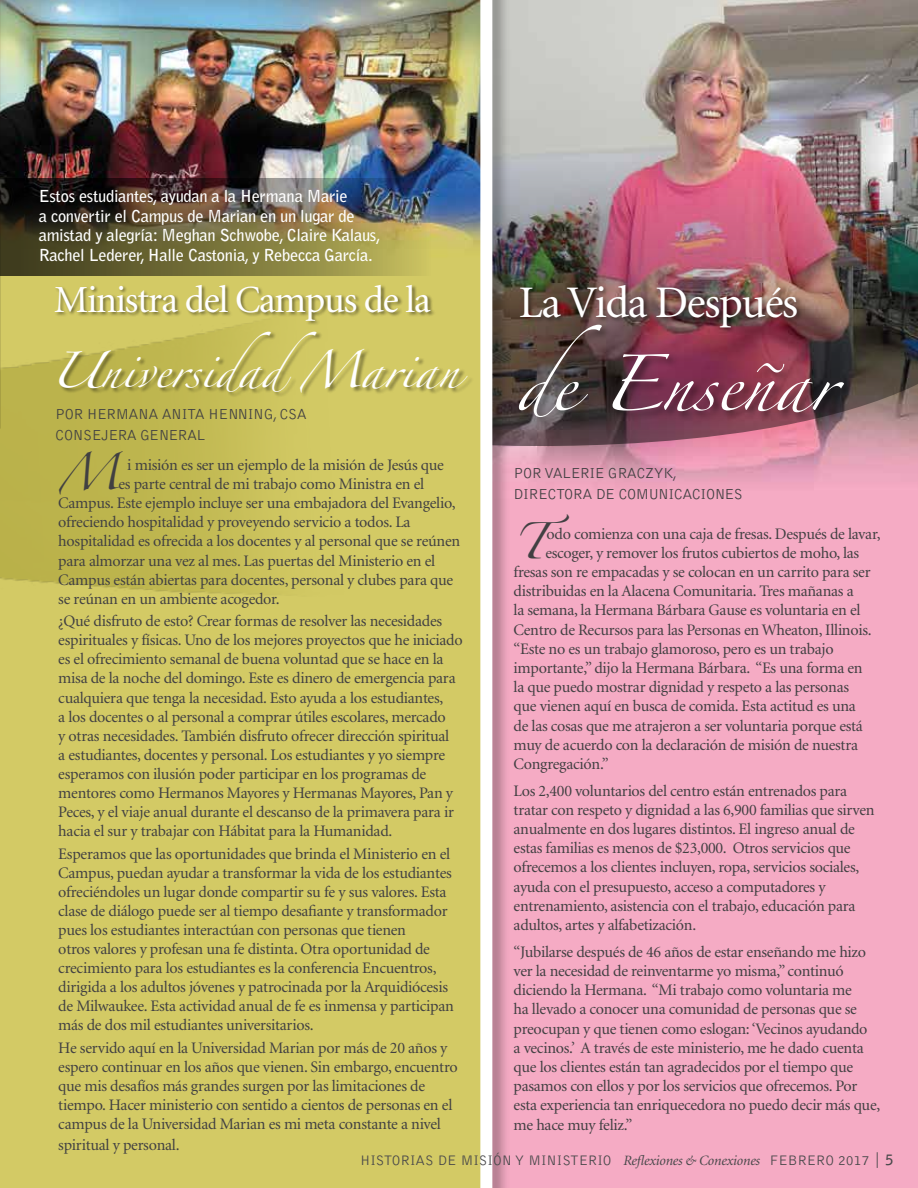
<style>
.page{position:relative;width:918px;height:1188px;background:#fff}
.page>*{position:absolute;margin:0;border:0;box-sizing:border-box;transform-origin:0 0}
.t1{font:50.25px "Zapfino";color:#fff}
.t2{font:45.15px "Minion";letter-spacing:-.03em;color:#fff}
.t3{font:38.4px "Minion";letter-spacing:-.03em;color:#fff}
.t4{font:32.7px "Zapfino";color:#fff}
.t5{font:32.55px "Zapfino";color:#414042}
.t6{font:32.4px "Zapfino";color:#414042}
.t7{font:700 16.5px/19.5px "Bell Gothic";letter-spacing:-.02em;color:#fff}
.t8{font:16.05px/19px "Minion";letter-spacing:-.02em;color:#414042}
.t9{font:300 15px/21px "Bell Gothic";letter-spacing:-.03em;color:#414042}
.t10{font:300 14.25px "Bell Gothic";color:#48484a}
.s1{font-family:"Minion";font-weight:400;font-style:italic}
.s2{font-family:"Helvetica";font-size:15.6px}
.s3{font-weight:700}
</style>
<div class="page">
<img style="left:510px;top:0;width:408px;height:1188px">
<img style="left:510px;top:159px;width:408px;height:289px">
<div style="left:517px;top:323px;width:338px;height:105px;background:#000;opacity:.5"></div>
<div style="left:519px;top:283px;width:285px;height:50px;background:#000;opacity:.45"></div>
<img style="left:0;top:0;width:479px;height:1188px">
<img style="left:0;top:193px;width:460px;height:438px">
<div style="left:54px;top:285px;width:382px;height:41px;background:#000;opacity:.45"></div>
<div style="left:59px;top:331px;width:415px;height:68px;background:#000;opacity:.4"></div>
<img style="left:0;top:178px;width:432px;height:97px">
<div style="left:479px;top:0;width:31px;height:1188px;background:#000;opacity:.3"></div>
<div style="left:480px;top:0;width:12px;height:1188px;background:#fff"></div>
<p class="t7" style="left:39px;top:186px;width:343px">Estos estudiantes, ayudan a la Hermana Marie<br>a convertir el Campus de Marian en un lugar de amistad y alegría: Meghan Schwobe, Claire Kalaus, Rachel Lederer, Halle Castonia, y Rebecca García.</p>
<h3 class="t3" style="left:54px;top:281px;width:378px">Ministra del Campus de la</h3>
<h3 class="t4" style="left:50px;top:357px;width:411px">UniversidadMarian</h3>
<p class="t9" style="left:55px;top:404px;width:253px">POR HERMANA ANITA HENNING, CSA<br>CONSEJERA GENERAL</p>
<h2 class="t2" style="left:519px;top:280px;width:281px">La Vida Después</h2>
<h1 class="t1" style="left:516px;top:363px;width:320px">de Enseñar</h1>
<h3 class="t6" style="left:58px;top:459px;width:62px">M</h3>
<p class="t8" style="left:127px;top:456px;width:318px">i misión es ser un ejemplo de la misión de Jesús que</p>
<p class="t9" style="left:514px;top:463px;width:231px">POR VALERIE GRACZYK,<br>DIRECTORA DE COMUNICACIONES</p>
<p class="t8" style="left:118px;top:475px;width:307px">es parte central de mi trabajo como Ministra en el</p>
<p class="t8" style="left:58px;top:494px;width:399px">Campus. Este ejemplo incluye ser una embajadora del Evangelio,</p>
<p class="t8" style="left:58px;top:513px;width:354px">ofreciendo hospitalidad y proveyendo servicio a todos. La</p>
<p class="t8" style="left:58px;top:532px;width:403px">hospitalidad es ofrecida a los docentes y al personal que se reúnen</p>
<p class="t8" style="left:58px;top:551px;width:379px">para almorzar una vez al mes. Las puertas del Ministerio en el</p>
<p class="t8" style="left:58px;top:571px;width:396px">Campus están abiertas para docentes, personal y clubes para que</p>
<p class="t8" style="left:58px;top:590px;width:223px">se reúnan en un ambiente acogedor.</p>
<p class="t8" style="left:58px;top:612px;width:406px">¿Qué disfruto de esto? Crear formas de resolver las necesidades espirituales y físicas. Uno de los mejores proyectos que he iniciado es el ofrecimiento semanal de buena voluntad que se hace en la misa de la noche del domingo. Este es dinero de emergencia para cualquiera que tenga la necesidad. Esto ayuda a los estudiantes,<br>a los docentes o al personal a comprar útiles escolares, mercado<br>y otras necesidades. También disfruto ofrecer dirección spiritual<br>a estudiantes, docentes y personal. Los estudiantes y yo siempre esperamos con ilusión poder participar en los programas de mentores como Hermanos Mayores y Hermanas Mayores, Pan y Peces, y el viaje anual durante el descanso de la primavera para ir hacia el sur y trabajar con Hábitat para la Humanidad.</p>
<p class="t8" style="left:58px;top:845px;width:397px">Esperamos que las oportunidades que brinda el Ministerio en el Campus, puedan ayudar a transformar la vida de los estudiantes ofreciéndoles un lugar donde compartir su fe y sus valores. Esta clase de diálogo puede ser al tiempo desafiante y transformador pues los estudiantes interactúan con personas que tienen<br>otros valores y profesan una fe distinta. Otra oportunidad de crecimiento para los estudiantes es la conferencia Encuentros, dirigida a los adultos jóvenes y patrocinada por la Arquidiócesis de Milwaukee. Esta actividad anual de fe es inmensa y participan más de dos mil estudiantes universitarios.</p>
<p class="t8" style="left:58px;top:1039px;width:401px">He servido aquí en la Universidad Marian por más de 20 años y espero continuar en los años que vienen. Sin embargo, encuentro que mis desafíos más grandes surgen por las limitaciones de tiempo. Hacer ministerio con sentido a cientos de personas en el campus de la Universidad Marian es mi meta constante a nivel</p>
<p class="t8" style="left:58px;top:1136px;width:123px">spiritual y personal.</p>
<h3 class="t5" style="left:514px;top:527px;width:57px">T</h3>
<p class="t8" style="left:547px;top:525px;width:335px">odo comienza con una caja de fresas. Después de lavar,</p>
<p class="t8" style="left:545px;top:544px;width:315px">escoger, y remover los frutos cubiertos de moho, las</p>
<p class="t8" style="left:514px;top:563px;width:358px">fresas son re empacadas y se colocan en un carrito para ser</p>
<p class="t8" style="left:514px;top:582px;width:342px">distribuidas en la Alacena Comunitaria. Tres mañanas a</p>
<p class="t8" style="left:514px;top:601px;width:349px">la semana, la Hermana Bárbara Gause es voluntaria en el</p>
<p class="t8" style="left:514px;top:620px;width:360px">Centro de Recursos para las Personas en Wheaton, Illinois.</p>
<p class="t8" style="left:514px;top:640px;width:322px">“Este no es un trabajo glamoroso, pero es un trabajo</p>
<p class="t8" style="left:514px;top:659px;width:351px">importante,” dijo la Hermana Bárbara. “Es una forma en</p>
<p class="t8" style="left:514px;top:678px;width:337px">la que puedo mostrar dignidad y respeto a las personas</p>
<p class="t8" style="left:514px;top:697px;width:344px">que vienen aquí en busca de comida. Esta actitud es una</p>
<p class="t8" style="left:514px;top:716px;width:351px">de las cosas que me atrajeron a ser voluntaria porque está</p>
<p class="t8" style="left:514px;top:736px;width:346px">muy de acuerdo con la declaración de misión de nuestra</p>
<p class="t8" style="left:514px;top:755px;width:97px">Congregación.”</p>
<p class="t8" style="left:514px;top:782px;width:362px">Los 2,400 voluntarios del centro están entrenados para tratar con respeto y dignidad a las 6,900 familias que sirven anualmente en dos lugares distintos. El ingreso anual de estas familias es menos de $23,000. Otros servicios que ofrecemos a los clientes incluyen, ropa, servicios sociales, ayuda con el presupuesto, acceso a computadores y entrenamiento, asistencia con el trabajo, educación para adultos, artes y alfabetización.</p>
<p class="t8" style="left:514px;top:943px;width:368px">“Jubilarse después de 46 años de estar enseñando me hizo ver la necesidad de reinventarme yo misma,” continuó diciendo la Hermana. “Mi trabajo como voluntaria me<br>ha llevado a conocer una comunidad de personas que se preocupan y que tienen como eslogan: ‘Vecinos ayudando<br>a vecinos.’ A través de este ministerio, me he dado cuenta que los clientes están tan agradecidos por el tiempo que pasamos con ellos y por los servicios que ofrecemos. Por esta experiencia tan enriquecedora no puedo decir más que, me hace muy feliz.”</p>
<p class="t10" style="left:360px;top:1153px;width:535px">HISTORIAS DE MISIÓN Y MINISTERIO <span class="s1">Reflexiones &amp; Conexiones</span> FEBRERO 2017 <span class="s2">|</span> <span class="s3">5</span></p>
</div>
